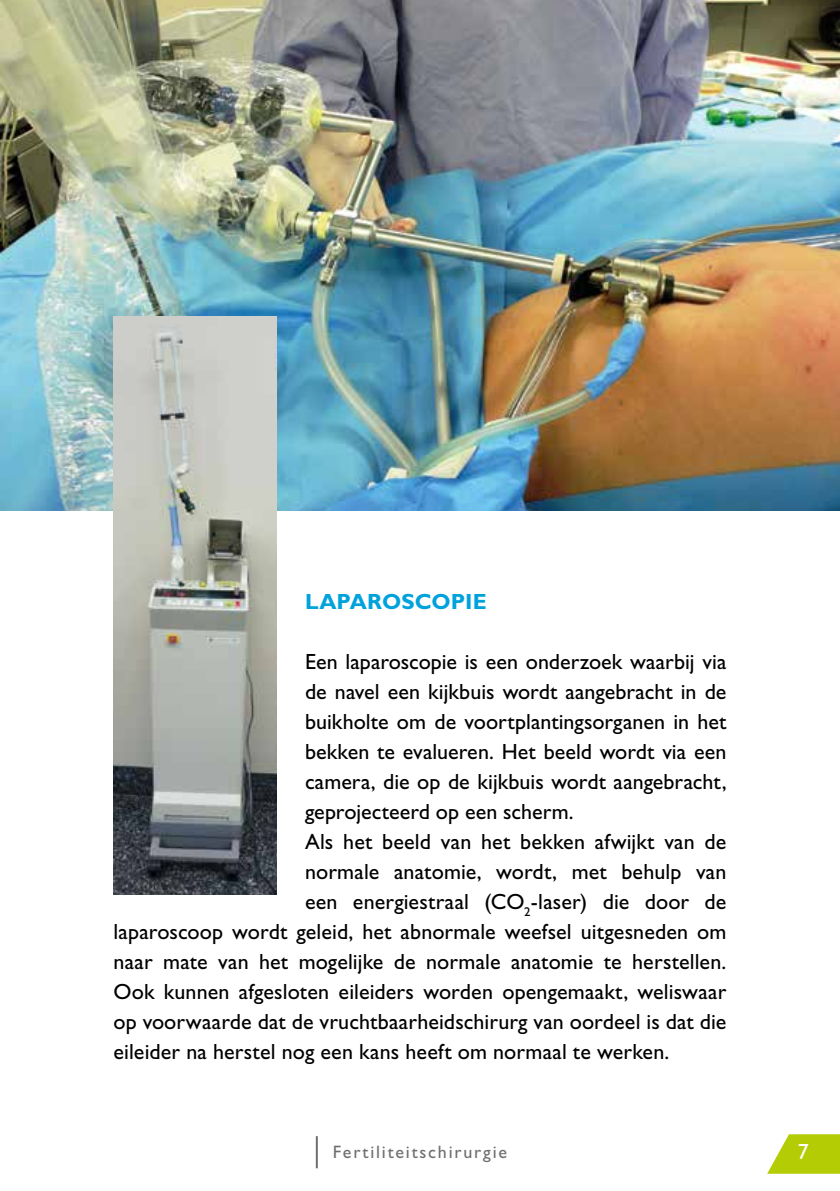
<style>
.page{position:relative;width:840px;height:1191px;background:#fff}
.page>*{position:absolute;margin:0;border:0;box-sizing:border-box;transform-origin:0 0}
.t1{font:22px/30px "Gill Sans Std";letter-spacing:.005em;color:#000;text-align:justify}
.t2{font:700 22px "Gill Sans Std";letter-spacing:.005em;color:#00a2dc}
.t3{font:22px "Gill Sans Std";color:#fff}
.t4{font:18px "Gill Sans Std";letter-spacing:.1em;color:#706f6f}
</style>
<div class="page">
<svg style="left:767px;top:1134px;width:72px;height:39px"></svg>
<hr style="left:315px;top:1136px;width:2px;height:32px;background:#706f6f">
<img style="left:0;top:0;width:839px;height:510px">
<img style="left:113px;top:316px;width:163px;height:579px">
<p class="t2" style="left:305px;top:588px;width:183px">LAPAROSCOPIE</p>
<p class="t1" style="left:305px;top:646px;width:422px">Een laparoscopie is een onderzoek waarbij via de navel een kijkbuis wordt aangebracht in de buikholte om de voortplantingsorganen in het bekken te evalueren. Het beeld wordt via een camera, die op de kijkbuis wordt aangebracht, geprojecteerd op een scherm.</p>
<p class="t1" style="left:305px;top:826px;width:423px">Als het beeld van het bekken afwijkt van de</p>
<p class="t1" style="left:305px;top:856px;width:422px">normale anatomie, wordt, met behulp van</p>
<p class="t1" style="left:305px;top:886px;width:422px">een energiestraal (CO<sub>2</sub>-laser) die door de</p>
<p class="t1" style="left:113px;top:916px;width:614px">laparoscoop wordt geleid, het abnormale weefsel uitgesneden om</p>
<p class="t1" style="left:113px;top:946px;width:614px">naar mate van het mogelijke de normale anatomie te herstellen.</p>
<p class="t1" style="left:113px;top:976px;width:614px">Ook kunnen afgesloten eileiders worden opengemaakt, weliswaar</p>
<p class="t1" style="left:113px;top:1006px;width:614px">op voorwaarde dat de vruchtbaarheidschirurg van oordeel is dat die</p>
<p class="t1" style="left:113px;top:1036px;width:557px">eileider na herstel nog een kans heeft om normaal te werken.</p>
<p class="t4" style="left:333px;top:1141px;width:175px">Fertiliteitschirurgie</p>
<p class="t3" style="left:797px;top:1138px;width:12px">7</p>
</div>
